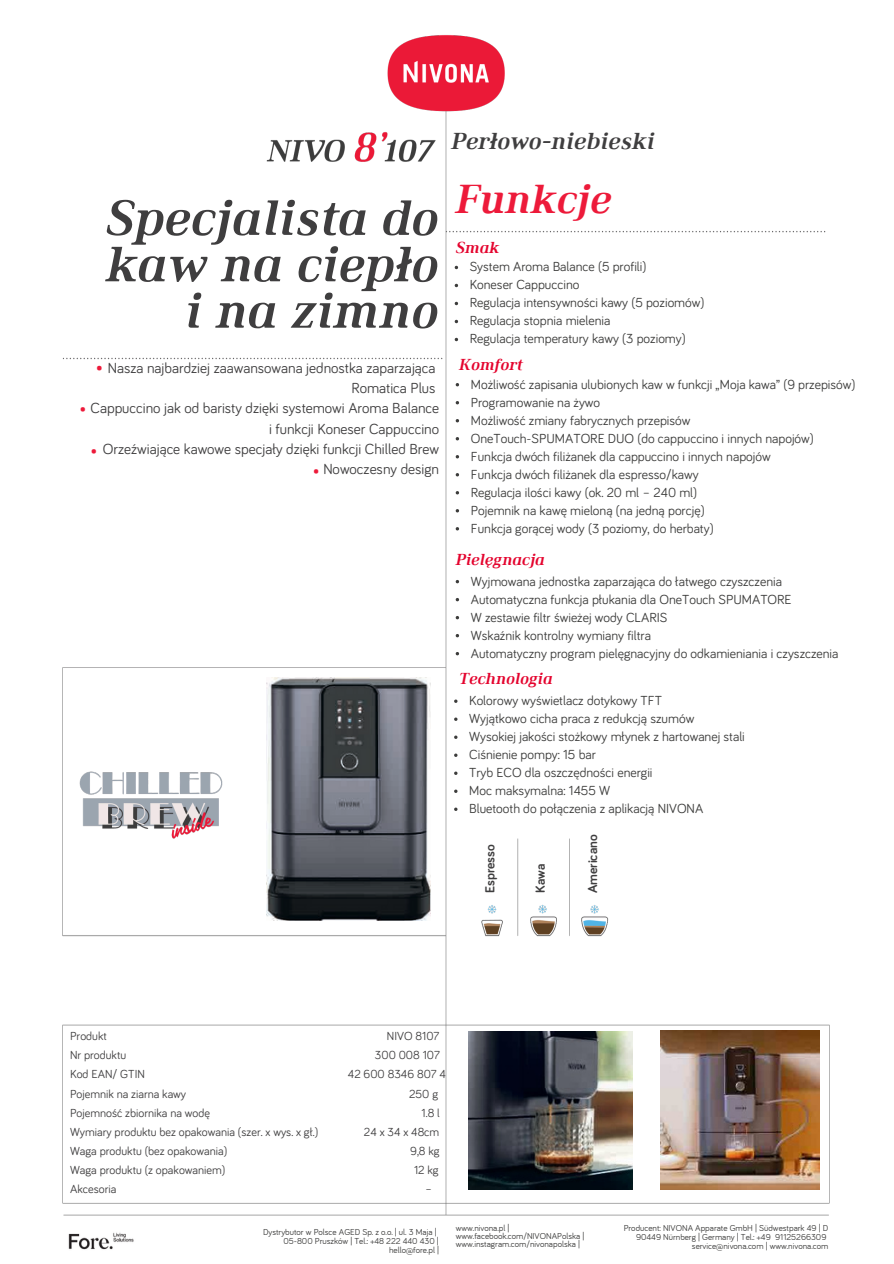
<style>
.page{position:relative;width:894px;height:1264px;background:#fff}
.page>*{position:absolute;margin:0;border:0;box-sizing:border-box;transform-origin:0 0}
.t1{font:italic 700 51.15px/46.3px "Ethos";color:#3f3e3f;text-align:right}
.t2{font:italic 700 42px "Ethos";letter-spacing:-.005em;color:#ed1a3a}
.t3{font:italic 700 24px "Ethos";color:#3f3e3f}
.t4{font:700 17.4px "Bariol";color:#ed1a3a}
.t5{font:italic 700 16.5px "Ethos";color:#e4042e}
.t6{font:700 16.5px "Bariol";color:#ed1a3a}
.t7{font:700 16.35px "Bariol";color:#ed1a3a}
.t8{font:15px/20.2px "Bariol";color:#3f3e3f;text-align:right}
.t9{font:13.5px "Bariol";color:#3c3c3b}
.t10{font:700 13.5px "Bariol";letter-spacing:-.005em;color:#3f3e3f}
.t11{font:12px "Bariol";color:#3f3e3f}
.t12{font:9px/9px "Bariol";color:#3c3c3b;text-align:right}
.s1{font-weight:700;font-size:16.5px;color:#ed1a3a}
</style>
<div class="page">
<img style="left:62px;top:35px;width:768px;height:1181px">
<img style="left:660px;top:1030px;width:159px;height:159px">
<svg style="left:454px;top:266px;width:4px;height:3px"></svg>
<svg style="left:454px;top:284px;width:4px;height:3px"></svg>
<svg style="left:454px;top:302px;width:4px;height:3px"></svg>
<svg style="left:454px;top:320px;width:4px;height:3px"></svg>
<svg style="left:454px;top:338px;width:4px;height:3px"></svg>
<svg style="left:455px;top:383px;width:4px;height:3px"></svg>
<svg style="left:455px;top:401px;width:4px;height:3px"></svg>
<svg style="left:455px;top:419px;width:4px;height:3px"></svg>
<svg style="left:455px;top:437px;width:4px;height:3px"></svg>
<svg style="left:455px;top:455px;width:4px;height:3px"></svg>
<svg style="left:455px;top:473px;width:4px;height:3px"></svg>
<svg style="left:455px;top:491px;width:4px;height:3px"></svg>
<svg style="left:455px;top:509px;width:4px;height:3px"></svg>
<svg style="left:455px;top:527px;width:4px;height:3px"></svg>
<svg style="left:455px;top:580px;width:4px;height:3px"></svg>
<svg style="left:455px;top:598px;width:4px;height:3px"></svg>
<svg style="left:455px;top:616px;width:4px;height:3px"></svg>
<svg style="left:455px;top:634px;width:4px;height:3px"></svg>
<svg style="left:455px;top:652px;width:4px;height:3px"></svg>
<svg style="left:454px;top:699px;width:3px;height:4px"></svg>
<svg style="left:454px;top:717px;width:3px;height:4px"></svg>
<svg style="left:454px;top:735px;width:3px;height:4px"></svg>
<svg style="left:454px;top:753px;width:3px;height:4px"></svg>
<svg style="left:454px;top:771px;width:3px;height:4px"></svg>
<svg style="left:454px;top:789px;width:3px;height:4px"></svg>
<svg style="left:454px;top:807px;width:3px;height:4px"></svg>
<img style="left:68px;top:1232px;width:66px;height:18px">
<p class="t3" style="left:451px;top:131px;width:205px">Perłowo-niebieski</p>
<p class="t1" style="left:106px;top:199px;width:334px">Specjalista do kaw na ciepło i na zimno</p>
<h5 class="t8" style="left:108px;top:358px;width:329px">Nasza najbardziej zaawansowana jednostka zaparzająca<br>Romatica Plus</h5>
<h5 class="t8" style="left:103px;top:419px;width:338px">i funkcji Koneser Cappuccino<br>Orzeźwiające kawowe specjały dzięki funkcji Chilled Brew</h5>
<p class="t7" style="left:313px;top:463px;width:8px">•</p>
<p class="t8" style="left:323px;top:460px;width:117px">Nowoczesny design</p>
<p class="t4" style="left:96px;top:359px;width:9px">•</p>
<p class="t8" style="left:79px;top:399px;width:361px"><span class="s1">•</span> Cappuccino jak od baristy dzięki systemowi Aroma Balance</p>
<p class="t6" style="left:90px;top:443px;width:8px">•</p>
<h4 class="t2" style="left:455px;top:181px;width:158px">Funkcje</h4>
<h6 class="t5" style="left:455px;top:240px;width:45px">Smak</h6>
<p class="t9" style="left:469px;top:261px;width:178px">System Aroma Balance (5 profili)</p>
<p class="t9" style="left:469px;top:279px;width:111px">Koneser Cappuccino</p>
<p class="t9" style="left:469px;top:297px;width:236px">Regulacja intensywności kawy (5 poziomów)</p>
<p class="t9" style="left:469px;top:315px;width:142px">Regulacja stopnia mielenia</p>
<h6 class="t9" style="left:469px;top:333px;width:217px">Regulacja temperatury kawy (3 poziomy)</h6>
<h6 class="t5" style="left:459px;top:358px;width:65px">Komfort</h6>
<p class="t9" style="left:470px;top:378px;width:386px">Możliwość zapisania ulubionych kaw w funkcji „Moja kawa” (9 przepisów)</p>
<p class="t9" style="left:470px;top:396px;width:131px">Programowanie na żywo</p>
<p class="t9" style="left:470px;top:414px;width:221px">Możliwość zmiany fabrycznych przepisów</p>
<p class="t9" style="left:470px;top:432px;width:344px">OneTouch-SPUMATORE DUO (do cappuccino i innych napojów)</p>
<p class="t9" style="left:470px;top:450px;width:301px">Funkcja dwóch filiżanek dla cappuccino i innych napojów</p>
<p class="t9" style="left:470px;top:468px;width:229px">Funkcja dwóch filiżanek dla espresso/kawy</p>
<p class="t9" style="left:470px;top:486px;width:228px">Regulacja ilości kawy (ok. 20 ml – 240 ml)</p>
<p class="t9" style="left:470px;top:504px;width:235px">Pojemnik na kawę mieloną (na jedną porcję)</p>
<p class="t9" style="left:470px;top:522px;width:244px">Funkcja gorącej wody (3 poziomy, do herbaty)</p>
<p class="t5" style="left:455px;top:552px;width:91px">Pielęgnacja</p>
<p class="t9" style="left:470px;top:575px;width:313px">Wyjmowana jednostka zaparzająca do łatwego czyszczenia</p>
<p class="t9" style="left:470px;top:593px;width:322px">Automatyczna funkcja płukania dla OneTouch SPUMATORE</p>
<p class="t9" style="left:470px;top:611px;width:198px">W zestawie filtr świeżej wody CLARIS</p>
<p class="t9" style="left:470px;top:629px;width:182px">Wskaźnik kontrolny wymiany filtra</p>
<p class="t9" style="left:470px;top:647px;width:369px">Automatyczny program pielęgnacyjny do odkamieniania i czyszczenia</p>
<h1 class="t5" style="left:459px;top:672px;width:95px">Technologia</h1>
<p class="t9" style="left:469px;top:694px;width:194px">Kolorowy wyświetlacz dotykowy TFT</p>
<p class="t9" style="left:469px;top:712px;width:226px">Wyjątkowo cicha praca z redukcją szumów</p>
<p class="t9" style="left:469px;top:730px;width:277px">Wysokiej jakości stożkowy młynek z hartowanej stali</p>
<p class="t9" style="left:469px;top:748px;width:128px">Ciśnienie pompy: 15 bar</p>
<p class="t9" style="left:469px;top:766px;width:185px">Tryb ECO dla oszczędności energii</p>
<p class="t9" style="left:469px;top:784px;width:142px">Moc maksymalna: 1455 W</p>
<p class="t9" style="left:469px;top:802px;width:235px">Bluetooth do połączenia z aplikacją NIVONA</p>
<h4 class="t10" style="left:484px;top:893px;width:50px;rotate:-90deg">Espresso</h4>
<h4 class="t10" style="left:534px;top:892px;width:30px;rotate:-90deg">Kawa</h4>
<p class="t10" style="left:586px;top:893px;width:60px;rotate:-90deg">Americano</p>
<p class="t11" style="left:70px;top:1031px;width:38px">Produkt</p>
<p class="t11" style="left:387px;top:1031px;width:54px">NIVO 8107</p>
<h3 class="t11" style="left:70px;top:1050px;width:58px">Nr produktu</h3>
<h3 class="t11" style="left:375px;top:1050px;width:66px">300 008 107</h3>
<h2 class="t11" style="left:70px;top:1069px;width:76px">Kod EAN/ GTIN</h2>
<h2 class="t11" style="left:348px;top:1069px;width:100px">42 600 8346 807 4</h2>
<h4 class="t11" style="left:70px;top:1088px;width:118px">Pojemnik na ziarna kawy</h4>
<h4 class="t11" style="left:409px;top:1088px;width:30px">250 g</h4>
<p class="t11" style="left:70px;top:1107px;width:141px">Pojemność zbiornika na wodę</p>
<p class="t11" style="left:421px;top:1107px;width:20px">1.8 l</p>
<p class="t11" style="left:70px;top:1126px;width:249px">Wymiary produktu bez opakowania (szer. x wys. x gł.)</p>
<p class="t11" style="left:364px;top:1126px;width:77px">24 x 34 x 48cm</p>
<p class="t11" style="left:70px;top:1145px;width:159px">Waga produktu (bez opakowania)</p>
<p class="t11" style="left:410px;top:1145px;width:31px">9,8 kg</p>
<p class="t11" style="left:70px;top:1164px;width:157px">Waga produktu (z opakowaniem)</p>
<p class="t11" style="left:414px;top:1164px;width:26px">12 kg</p>
<p class="t11" style="left:70px;top:1183px;width:48px">Akcesoria</p>
<p class="t12" style="left:263px;top:1226px;width:175px">Dystrybutor w Polsce AGED Sp. z o.o. | ul. 3 Maja |</p>
<p class="t12" style="left:283px;top:1235px;width:157px">05-800 Pruszków | Tel.: +48 222 440 430 |</p>
<p class="t12" style="left:389px;top:1244px;width:51px">hello@fore.pl |</p>
<p class="t12" style="left:455px;top:1223px;width:55px">www.nivona.pl |</p>
<p class="t12" style="left:455px;top:1231px;width:130px;line-height:7.8px;text-align:left">www.facebook.com/NIVONAPolska | www.instagram.com/nivonapolska |</p>
<p class="t12" style="left:623px;top:1222px;width:206px">Producent: NIVONA Apparate GmbH | Südwestpark 49 | D<br>90449 Nürnberg | Germany | Tel.: +49 91125266309</p>
<p class="t12" style="left:691px;top:1240px;width:138px">service@nivona.com | www.nivona.com</p>
</div>
